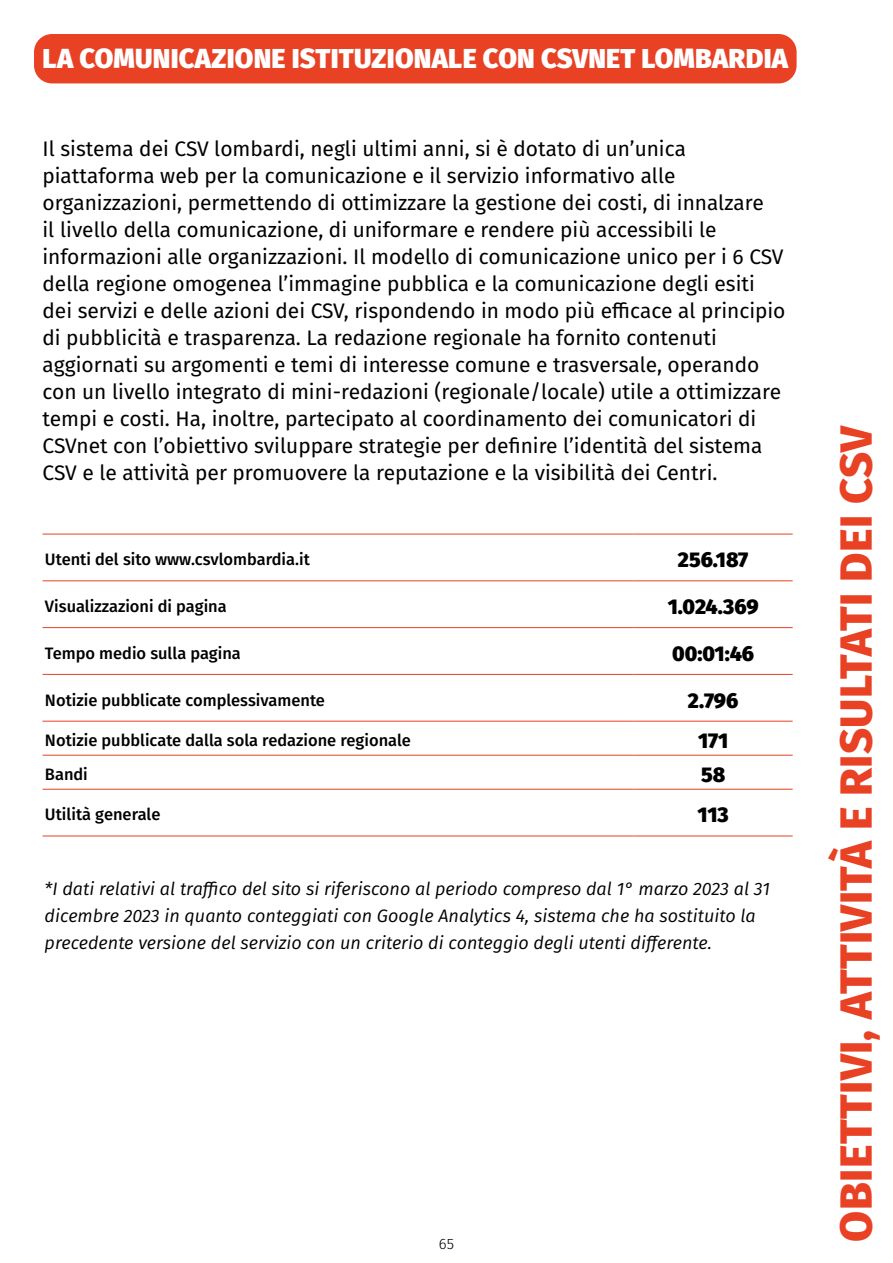
<style>
.page{position:relative;width:893px;height:1263px;background:#fff}
.page>*{position:absolute;margin:0;border:0;box-sizing:border-box;transform-origin:0 0}
.t1{font:800 45px "Fira Sans";letter-spacing:.01em;color:#e84124}
.t2{font:900 27px "Fira Sans";letter-spacing:.01em;color:#fff}
.t3{font:21px/27px "Fira Sans";color:#000}
.t4{font:900 21px "Fira Sans";color:#000}
.t5{font:italic 18px/27px "Fira Sans";color:#000}
.t6{font:500 16.5px "Fira Sans";color:#000}
.t7{font:300 15px "Fira Sans";color:#000}
</style>
<div class="page">
<div style="left:34px;top:34px;width:763px;height:49px;background:#e84124;border-radius:18px"></div>
<hr style="left:43px;top:534px;width:591px;height:1px;background:#e84124">
<hr style="left:634px;top:534px;width:159px;height:1px;background:#e84124">
<hr style="left:43px;top:580px;width:591px;height:1px;background:#e84124">
<hr style="left:634px;top:580px;width:159px;height:1px;background:#e84124">
<hr style="left:43px;top:627px;width:591px;height:1px;background:#e84124">
<hr style="left:634px;top:627px;width:159px;height:1px;background:#e84124">
<hr style="left:43px;top:674px;width:591px;height:1px;background:#e84124">
<hr style="left:634px;top:674px;width:159px;height:1px;background:#e84124">
<hr style="left:43px;top:721px;width:591px;height:1px;background:#e84124">
<hr style="left:634px;top:721px;width:159px;height:1px;background:#e84124">
<hr style="left:43px;top:755px;width:591px;height:1px;background:#e84124">
<hr style="left:634px;top:755px;width:159px;height:1px;background:#e84124">
<hr style="left:43px;top:789px;width:591px;height:1px;background:#e84124">
<hr style="left:43px;top:836px;width:591px;height:1px;background:#e84124">
<hr style="left:634px;top:789px;width:159px;height:1px;background:#e84124">
<hr style="left:634px;top:836px;width:159px;height:1px;background:#e84124">
<p class="t2" style="left:43px;top:34px;width:747px">LA COMUNICAZIONE ISTITUZIONALE CON CSVNET LOMBARDIA</p>
<p class="t3" style="left:43px;top:135px;width:744px">Il sistema dei CSV lombardi, negli ultimi anni, si è dotato di un’unica piattaforma web per la comunicazione e il servizio informativo alle organizzazioni, permettendo di ottimizzare la gestione dei costi, di innalzare<br>il livello della comunicazione, di uniformare e rendere più accessibili le informazioni alle organizzazioni. Il modello di comunicazione unico per i 6 CSV della regione omogenea l’immagine pubblica e la comunicazione degli esiti dei servizi e delle azioni dei CSV, rispondendo in modo più efficace al principio di pubblicità e trasparenza. La redazione regionale ha fornito contenuti aggiornati su argomenti e temi di interesse comune e trasversale, operando con un livello integrato di mini-redazioni (regionale/locale) utile a ottimizzare tempi e costi. Ha, inoltre, partecipato al coordinamento dei comunicatori di CSVnet con l’obiettivo sviluppare strategie per definire l’identità del sistema CSV e le attività per promuovere la reputazione e la visibilità dei Centri.</p>
<p class="t6" style="left:45px;top:546px;width:266px">Utenti del sito www.csvlombardia.it</p>
<p class="t4" style="left:678px;top:541px;width:72px">256.187</p>
<p class="t6" style="left:45px;top:593px;width:183px">Visualizzazioni di pagina</p>
<p class="t4" style="left:668px;top:588px;width:92px">1.024.369</p>
<p class="t6" style="left:45px;top:640px;width:197px">Tempo medio sulla pagina</p>
<p class="t4" style="left:672px;top:635px;width:84px">00:01:46</p>
<p class="t6" style="left:45px;top:686px;width:281px">Notizie pubblicate complessivamente</p>
<p class="t4" style="left:688px;top:681px;width:52px">2.796</p>
<p class="t6" style="left:45px;top:727px;width:367px">Notizie pubblicate dalla sola redazione regionale</p>
<p class="t4" style="left:698px;top:722px;width:32px">171</p>
<p class="t6" style="left:45px;top:761px;width:44px">Bandi</p>
<p class="t4" style="left:701px;top:756px;width:26px">58</p>
<p class="t6" style="left:45px;top:801px;width:117px">Utilità generale</p>
<p class="t4" style="left:698px;top:796px;width:32px">113</p>
<p class="t5" style="left:45px;top:875px;width:727px">*I dati relativi al traffico del sito si riferiscono al periodo compreso dal 1° marzo 2023 al 31 dicembre 2023 in quanto conteggiati con Google Analytics 4, sistema che ha sostituito la precedente versione del servizio con un criterio di conteggio degli utenti differente.</p>
<p class="t7" style="left:439px;top:1233px;width:17px">65</p>
<h1 class="t1" style="left:817px;top:1241px;width:818px;rotate:-90deg">OBIETTIVI, ATTIVITÀ E RISULTATI DEI CSV</h1>
</div>
